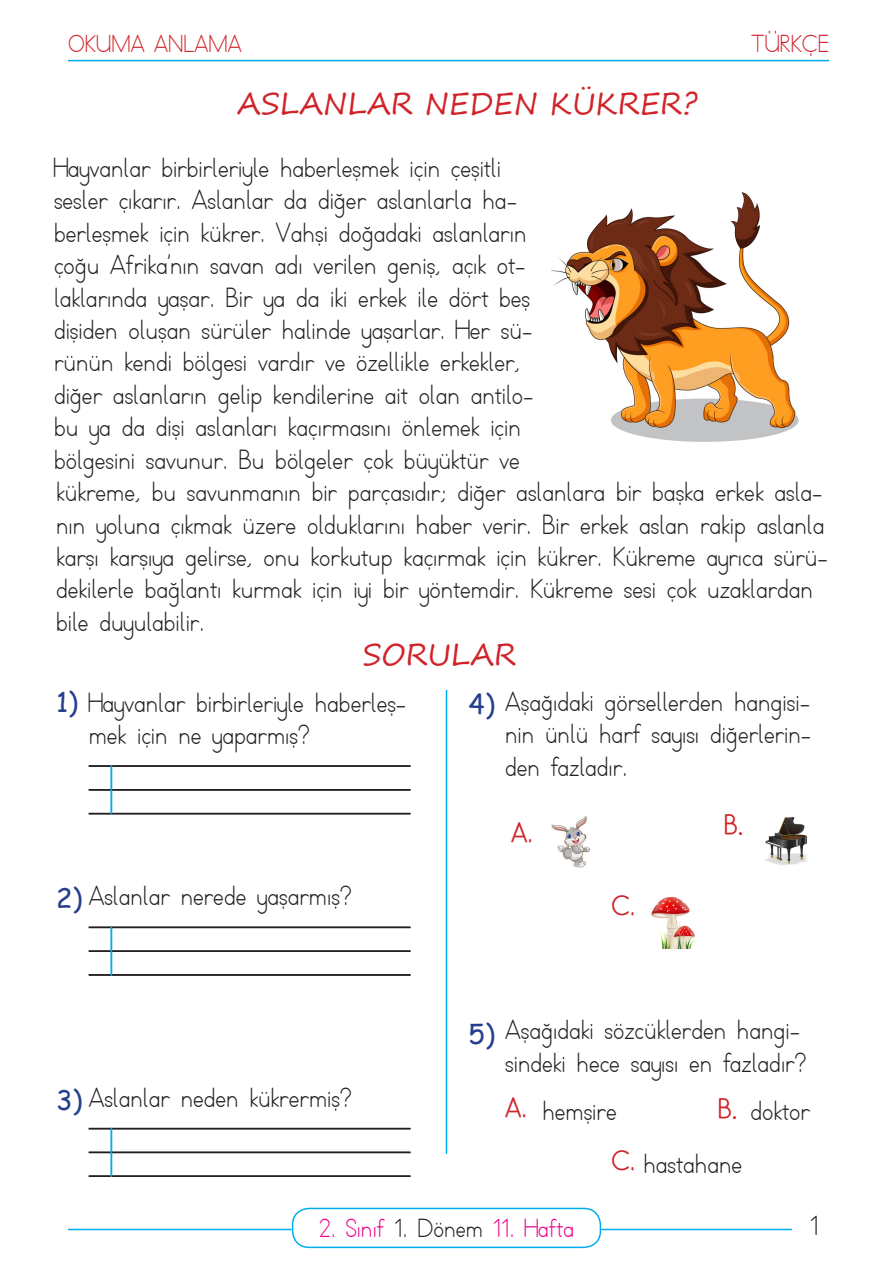
<style>
.page{position:relative;width:893px;height:1263px;background:#fff}
.page>*{position:absolute;margin:0;border:0;box-sizing:border-box;transform-origin:0 0}
.t1{font:30px "Segoe Print";color:#d1232a}
.t2{font:27px/32.4px "TTKB Dik Temel Abece";color:#231f20}
.t3{font:700 27px "TTKB Dik Temel Abece";color:#d1232a}
.t4{font:27px "Comic Sans MS";color:#253f8e}
.t5{font:25.5px "TTKB Dik Temel Abece";color:#ed028c}
.t6{font:24px "TTKB Dik Temel Abece";color:#d1232a}
.s1{font-family:"Comic Sans MS";color:#253f8e}
.s2{font-family:"Comic Sans MS";font-weight:400;font-size:24px}
.s3{color:#231f20}
</style>
<div class="page">
<hr style="left:68px;top:60px;width:761px;height:1px;background:#00aeef">
<hr style="left:68px;top:1229px;width:223px;height:1px;background:#00aeef">
<div style="left:292px;top:1208px;width:309px;height:40px;border:2px solid #00aeef;border-radius:17px"></div>
<hr style="left:601px;top:1229px;width:191px;height:1px;background:#00aeef">
<hr style="left:89px;top:765px;width:321px;height:2px;background:#231f20">
<hr style="left:89px;top:789px;width:321px;height:2px;background:#231f20">
<hr style="left:89px;top:813px;width:321px;height:1px;background:#231f20">
<hr style="left:111px;top:765px;width:1px;height:49px;background:#00aeef">
<hr style="left:89px;top:1128px;width:321px;height:1px;background:#231f20">
<hr style="left:89px;top:1152px;width:321px;height:1px;background:#231f20">
<hr style="left:89px;top:1175px;width:321px;height:2px;background:#231f20">
<hr style="left:111px;top:1128px;width:1px;height:49px;background:#00aeef">
<hr style="left:89px;top:927px;width:321px;height:1px;background:#231f20">
<hr style="left:89px;top:950px;width:321px;height:2px;background:#231f20">
<hr style="left:89px;top:974px;width:321px;height:2px;background:#231f20">
<hr style="left:111px;top:927px;width:1px;height:49px;background:#00aeef">
<hr style="left:446px;top:690px;width:1px;height:464px;background:#00aeef">
<img style="left:551px;top:192px;width:248px;height:250px">
<img style="left:552px;top:816px;width:38px;height:52px">
<img style="left:765px;top:817px;width:42px;height:48px">
<img style="left:651px;top:896px;width:45px;height:52px">
<p class="t6" style="left:68px;top:30px;width:175px">OKUMA ANLAMA</p>
<p class="t6" style="left:752px;top:30px;width:79px">TÜRKÇE</p>
<p class="t1" style="left:237px;top:76px;width:462px">ASLANLAR NEDEN KÜKRER?</p>
<p class="t2" style="left:54px;top:152px;width:481px">Hayvanlar birbirleriyle haberleşmek için çeşitli sesler çıkarır. Aslanlar da diğer aslanlarla ha&shy;berleşmek için kükrer. Vahşi doğadaki aslanların çoğu Afrika’nın savan adı verilen geniş, açık ot&shy;laklarında yaşar. Bir ya da iki erkek ile dört beş dişiden oluşan sürüler halinde yaşarlar. Her sü&shy;rünün kendi bölgesi vardır ve özellikle erkekler, diğer aslanların gelip kendilerine ait olan antilo&shy;bu ya da dişi aslanları kaçırmasını önlemek için bölgesini savunur. Bu bölgeler çok büyüktür ve</p>
<p class="t2" style="left:56px;top:476px;width:773px">kükreme, bu savunmanın bir parçasıdır; diğer aslanlara bir başka erkek asla&shy;nın yoluna çıkmak üzere olduklarını haber verir. Bir erkek aslan rakip aslanla karşı karşıya gelirse, onu korkutup kaçırmak için kükrer. Kükreme ayrıca sürü&shy;dekilerle bağlantı kurmak için iyi bir yöntemdir. Kükreme sesi çok uzaklardan bile duyulabilir.</p>
<p class="t1" style="left:362px;top:627px;width:155px">SORULAR</p>
<p class="t2" style="left:89px;top:687px;width:319px;text-indent:-33px"><span class="s1">1)</span> Hayvanlar birbirleriyle haberleş&shy;mek için ne yaparmış?</p>
<p class="t2" style="left:89px;top:880px;width:264px">Aslanlar nerede yaşarmış?</p>
<p class="t4" style="left:56px;top:878px;width:28px">2)</p>
<p class="t2" style="left:89px;top:1082px;width:264px">Aslanlar neden kükrermiş?</p>
<p class="t4" style="left:56px;top:1080px;width:28px">3)</p>
<p class="t4" style="left:469px;top:684px;width:28px">4)</p>
<p class="t2" style="left:505px;top:686px;width:308px;text-align:justify">Aşağıdaki görsellerden hangisi&shy;nin ünlü harf sayısı diğerlerin&shy;den fazladır.</p>
<p class="t3" style="left:511px;top:816px;width:23px">A.</p>
<p class="t3" style="left:724px;top:807px;width:21px">B<span class="s2">.</span></p>
<p class="t3" style="left:611px;top:888px;width:25px">C.</p>
<p class="t4" style="left:469px;top:1015px;width:28px">5)</p>
<p class="t2" style="left:505px;top:1015px;width:302px">Aşağıdaki sözcüklerden hangi&shy;sindeki hece sayısı en fazladır?</p>
<p class="t3" style="left:505px;top:1091px;width:23px">A.</p>
<p class="t3" style="left:718px;top:1092px;width:21px">B<span class="s2">.</span></p>
<p class="t3" style="left:611px;top:1144px;width:25px">C.</p>
<p class="t2" style="left:542px;top:1095px;width:76px">hemşire</p>
<p class="t2" style="left:750px;top:1095px;width:61px">doktor</p>
<p class="t2" style="left:643px;top:1148px;width:100px">hastahane</p>
<p class="t5" style="left:319px;top:1212px;width:257px">2. Sınıf <span class="s3">1. Dönem</span> 11. Hafta</p>
<p class="t2" style="left:810px;top:1210px;width:10px">1</p>
</div>
